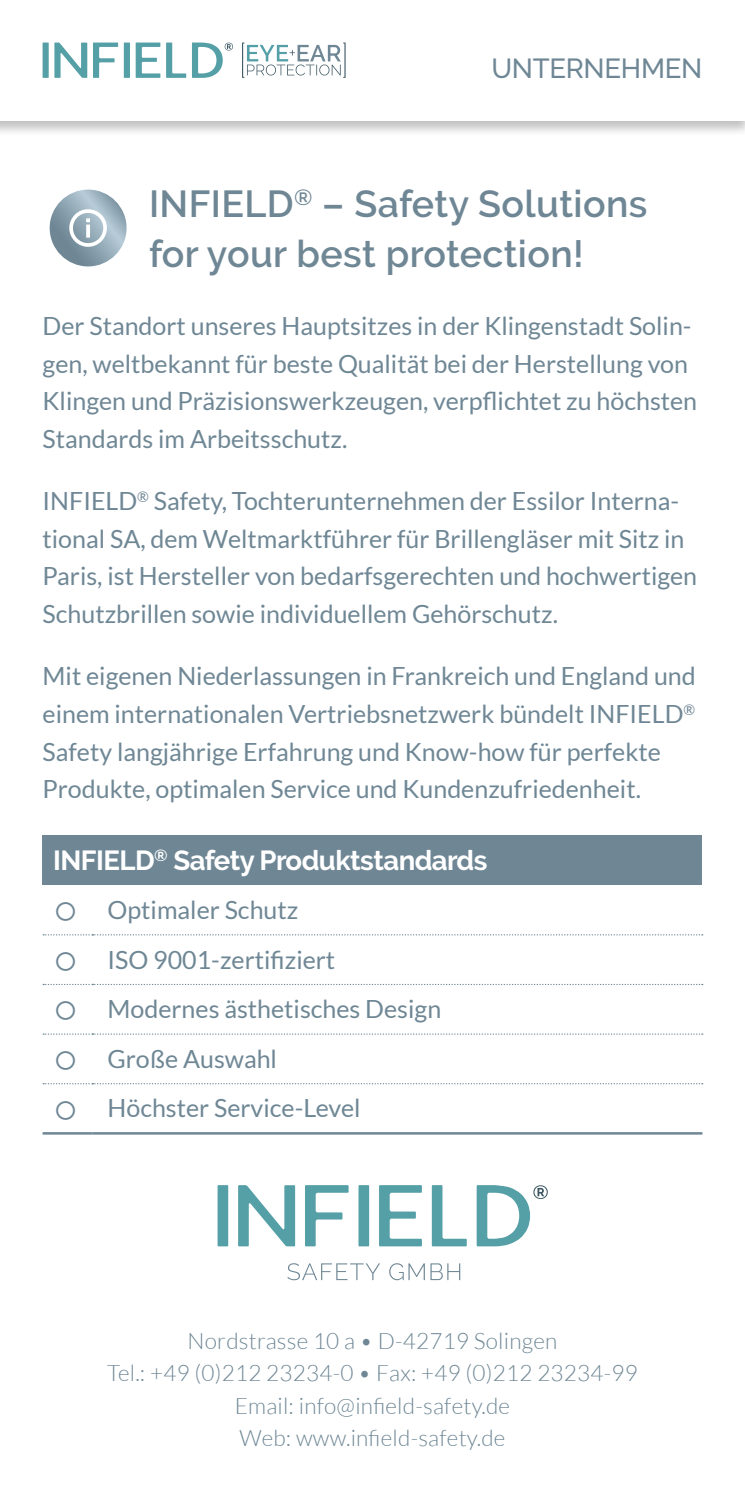
<style>
.page{position:relative;width:745px;height:1489px;background:#fff}
.page>*{position:absolute;margin:0;border:0;box-sizing:border-box;transform-origin:0 0}
.t1{font:600 37.5px/50px "Raleway";letter-spacing:.01em;color:#6f8795}
.t2{font:700 27.5px "Raleway";letter-spacing:-.02em;color:#fff}
.t3{font:500 27.5px "Raleway";letter-spacing:-.01em;color:#6f8795}
.t4{font:25px/37.5px "Lato";color:#6f8795}
.t5{font:300 22.5px/32.5px "Lato";letter-spacing:.01em;color:#6f8795;text-align:center}
.s1{font-family:"SS Gizmo"}
</style>
<div class="page">
<svg style="left:50px;top:189px;width:76px;height:77px;background:#8fa5b3"></svg>
<svg style="left:69px;top:209px;width:38px;height:38px"></svg>
<div style="left:43px;top:835px;width:659px;height:50px;background:#6f8795"></div>
<hr style="left:43px;top:1132px;width:49px;height:2px;background:#6f8795">
<hr style="left:92px;top:1132px;width:610px;height:2px;background:#6f8795">
<svg style="left:43px;top:1083px;width:659px;height:1px"></svg>
<svg style="left:43px;top:934px;width:659px;height:1px"></svg>
<svg style="left:43px;top:983px;width:659px;height:2px"></svg>
<svg style="left:43px;top:1033px;width:659px;height:1px"></svg>
<div style="left:217px;top:1184px;width:11px;height:62px;background:#559fa7"></div>
<svg style="left:238px;top:1185px;width:57px;height:61px"></svg>
<svg style="left:305px;top:1185px;width:43px;height:61px"></svg>
<div style="left:358px;top:1184px;width:11px;height:62px;background:#559fa7"></div>
<svg style="left:379px;top:1185px;width:42px;height:61px"></svg>
<svg style="left:431px;top:1185px;width:35px;height:61px"></svg>
<svg style="left:476px;top:1185px;width:71px;height:61px"></svg>
<svg style="left:287px;top:1263px;width:93px;height:17px"></svg>
<svg style="left:389px;top:1263px;width:35px;height:17px"></svg>
<svg style="left:430px;top:1263px;width:30px;height:16px"></svg>
<div style="left:0;top:0;width:744px;height:137px;background:#000;opacity:.25"></div>
<div style="left:0;top:0;width:744px;height:120px;background:#fff"></div>
<div style="left:43px;top:43px;width:6px;height:35px;background:#559fa7"></div>
<svg style="left:54px;top:43px;width:33px;height:35px"></svg>
<svg style="left:93px;top:43px;width:25px;height:35px"></svg>
<div style="left:124px;top:43px;width:6px;height:35px;background:#559fa7"></div>
<svg style="left:136px;top:43px;width:24px;height:35px"></svg>
<svg style="left:166px;top:43px;width:20px;height:35px"></svg>
<svg style="left:192px;top:43px;width:41px;height:35px"></svg>
<svg style="left:242px;top:43px;width:103px;height:35px"></svg>
<p class="t3" style="left:491px;top:52px;width:212px">UNTERNEHMEN</p>
<h1 class="t1" style="left:149px;top:179px;width:499px">INFIELD<sup>®</sup> – Safety Solutions for your best protection!</h1>
<p class="t4" style="left:43px;top:307px;width:655px">Der Standort unseres Hauptsitzes in der Klingenstadt Solin&shy;gen, weltbekannt für beste Qualität bei der Herstellung von Klingen und Präzisionswerkzeugen, verpflichtet zu höchsten Standards im Arbeitsschutz.</p>
<p class="t4" style="left:43px;top:482px;width:655px">INFIELD<sup>®</sup> Safety, Tochterunternehmen der Essilor Interna&shy;tional SA, dem Weltmarktführer für Brillengläser mit Sitz in Paris, ist Hersteller von bedarfsgerechten und hochwertigen Schutzbrillen sowie individuellem Gehörschutz.</p>
<p class="t4" style="left:43px;top:657px;width:654px">Mit eigenen Niederlassungen in Frankreich und England und einem internationalen Vertriebsnetzwerk bündelt INFIELD<sup>® </sup>Safety langjährige Erfahrung und Know-how für perfekte Produkte, optimalen Service und Kundenzufriedenheit.</p>
<p class="t2" style="left:53px;top:844px;width:435px">INFIELD<sup>®</sup> Safety Produktstandards</p>
<p class="t4" style="left:53px;top:891px;width:246px"><span class="s1">●</span> Optimaler Schutz</p>
<p class="t4" style="left:53px;top:940px;width:283px"><span class="s1">●</span> ISO 9001-zertifiziert</p>
<p class="t4" style="left:53px;top:990px;width:389px"><span class="s1">●</span> Modernes ästhetisches Design</p>
<p class="t4" style="left:53px;top:1039px;width:225px"><span class="s1">●</span> Große Auswahl</p>
<p class="t4" style="left:53px;top:1089px;width:308px"><span class="s1">●</span> Höchster Service-Level</p>
<p class="t5" style="left:107px;top:1324px;width:532px">Nordstrasse 10 a • D-42719 Solingen<br>Tel.: +49 (0)212 23234-0 • Fax: +49 (0)212 23234-99<br>Email: info@infield-safety.de<br>Web: www.infield-safety.de</p>
</div>
